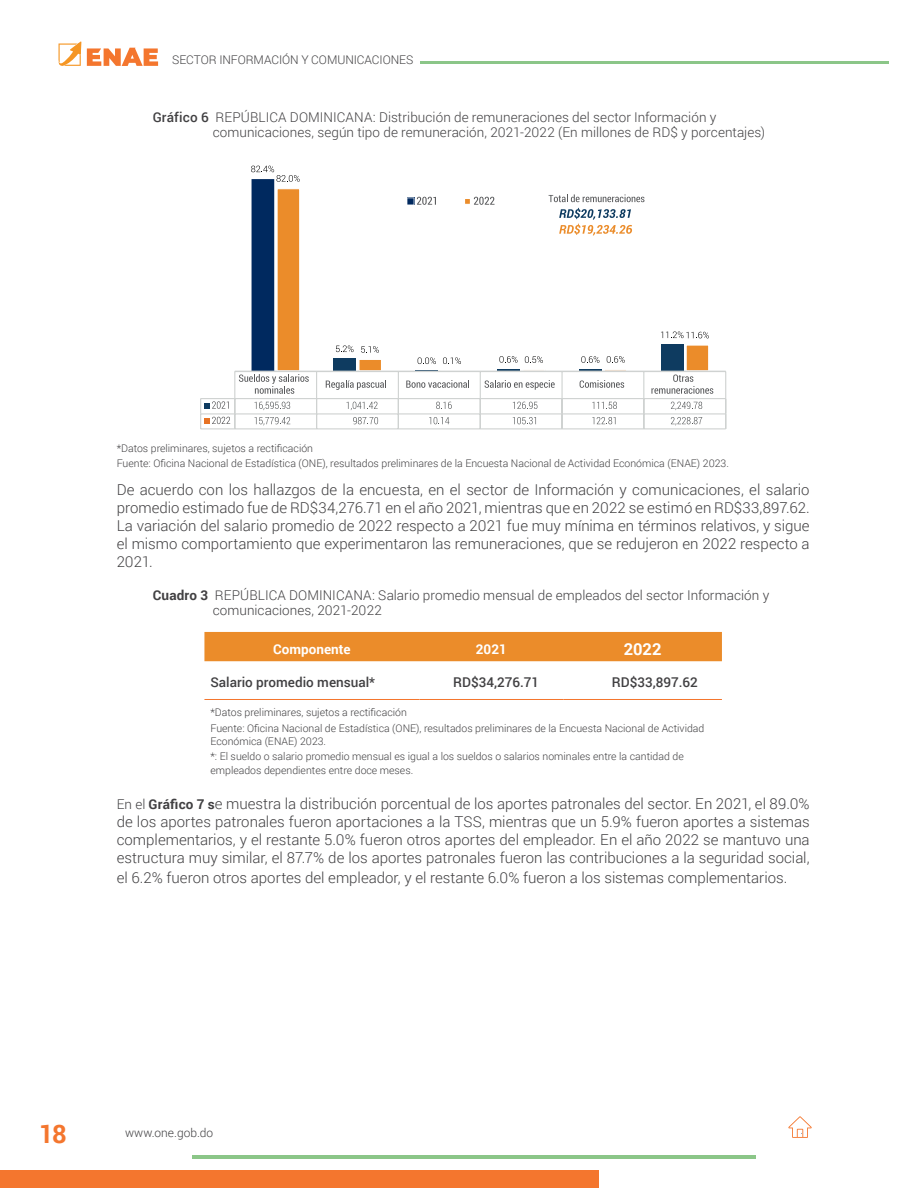
<style>
.page{position:relative;width:918px;height:1188px;background:#fff}
.page>*{position:absolute;margin:0;border:0;box-sizing:border-box;transform-origin:0 0}
.t1{font:700 25.5px "Roboto";color:#f4762e}
.t2{font:700 16.5px "Roboto";color:#fff}
.t3{font:300 15px/18px "Roboto";color:#414042;text-align:justify}
.t4{font:300 13.5px/15px "Roboto";letter-spacing:.005em;color:#414042}
.t5{font:500 13.5px "Roboto";color:#414042}
.t6{font:700 13.5px "Roboto";color:#fff}
.t7{font:300 12px "Roboto";color:#414042}
.t8{font:300 10.5px/15px "Roboto";color:#414042}
.s1{font-weight:500}
.s2{font-weight:700}
.s3{font-size:13.5px}
.s4{font-weight:700;font-size:13.5px}
</style>
<div class="page">
<svg style="left:58px;top:41px;width:23px;height:25px"></svg>
<svg style="left:87px;top:48px;width:71px;height:18px"></svg>
<div style="left:0;top:1171px;width:598px;height:17px;background:#f4762e"></div>
<hr style="left:193px;top:1155px;width:563px;height:4px;background:#8bc688">
<svg style="left:788px;top:1116px;width:24px;height:22px"></svg>
<hr style="left:420px;top:61px;width:469px;height:3px;background:#8bc688">
<svg style="left:309px;top:195px;width:401px;height:176px"></svg>
<hr style="left:235px;top:371px;width:491px;height:1px;background:#cfd2d1">
<hr style="left:561px;top:372px;width:2px;height:26px;background:#cfd2d1">
<svg style="left:326px;top:380px;width:60px;height:10px"></svg>
<svg style="left:406px;top:380px;width:63px;height:8px"></svg>
<svg style="left:580px;top:380px;width:44px;height:8px"></svg>
<svg style="left:651px;top:374px;width:62px;height:20px"></svg>
<hr style="left:201px;top:398px;width:525px;height:1px;background:#cfd2d1">
<svg style="left:346px;top:402px;width:32px;height:8px"></svg>
<svg style="left:436px;top:402px;width:16px;height:7px"></svg>
<svg style="left:592px;top:402px;width:25px;height:7px"></svg>
<svg style="left:671px;top:402px;width:31px;height:8px"></svg>
<hr style="left:201px;top:413px;width:525px;height:1px;background:#cfd2d1">
<hr style="left:201px;top:428px;width:525px;height:1px;background:#cfd2d1">
<svg style="left:316px;top:372px;width:1px;height:56px"></svg>
<svg style="left:398px;top:372px;width:1px;height:56px"></svg>
<svg style="left:561px;top:399px;width:2px;height:29px"></svg>
<svg style="left:643px;top:372px;width:1px;height:56px"></svg>
<svg style="left:725px;top:372px;width:1px;height:56px"></svg>
<svg style="left:353px;top:417px;width:25px;height:7px"></svg>
<svg style="left:429px;top:417px;width:20px;height:7px"></svg>
<svg style="left:480px;top:370px;width:75px;height:59px"></svg>
<svg style="left:592px;top:417px;width:24px;height:7px"></svg>
<svg style="left:671px;top:417px;width:31px;height:8px"></svg>
<svg style="left:336px;top:346px;width:18px;height:6px"></svg>
<svg style="left:418px;top:357px;width:18px;height:7px"></svg>
<svg style="left:500px;top:356px;width:18px;height:7px"></svg>
<svg style="left:581px;top:356px;width:18px;height:7px"></svg>
<svg style="left:200px;top:166px;width:109px;height:263px"></svg>
<svg style="left:361px;top:346px;width:18px;height:7px"></svg>
<svg style="left:443px;top:357px;width:18px;height:7px"></svg>
<svg style="left:525px;top:356px;width:18px;height:7px"></svg>
<svg style="left:607px;top:356px;width:18px;height:7px"></svg>
<svg style="left:661px;top:332px;width:48px;height:7px"></svg>
<svg style="left:407px;top:197px;width:29px;height:8px"></svg>
<div style="left:464px;top:198px;width:7px;height:7px;background:#eb8c2a;border:1px solid #fff"></div>
<svg style="left:474px;top:197px;width:21px;height:8px"></svg>
<svg style="left:549px;top:194px;width:95px;height:8px"></svg>
<svg style="left:559px;top:208px;width:73px;height:27px"></svg>
<div style="left:204px;top:632px;width:518px;height:29px;background:#eb8c2a"></div>
<hr style="left:204px;top:699px;width:216px;height:1px;background:#f4762e">
<hr style="left:420px;top:699px;width:143px;height:1px;background:#f4762e">
<hr style="left:563px;top:699px;width:159px;height:1px;background:#f4762e">
<p class="t7" style="left:172px;top:51px;width:243px">SECTOR INFORMACIÓN Y COMUNICACIONES</p>
<p class="t4" style="left:213px;top:109px;width:554px;text-indent:-60px"><span class="s1">Gráfico 6</span> REPÚBLICA DOMINICANA: Distribución de remuneraciones del sector Información y comunicaciones, según tipo de remuneración, 2021-2022 (En millones de RD$ y porcentajes)</p>
<p class="t8" style="left:117px;top:440px;width:614px">*Datos preliminares, sujetos a rectificación<br>Fuente: Oficina Nacional de Estadística (ONE), resultados preliminares de la Encuesta Nacional de Actividad Económica (ENAE) 2023.</p>
<p class="t3" style="left:117px;top:481px;width:694px">De acuerdo con los hallazgos de la encuesta, en el sector de Información y comunicaciones, el salario promedio estimado fue de RD$34,276.71 en el año 2021, mientras que en 2022 se estimó en RD$33,897.62.<br>La variación del salario promedio de 2022 respecto a 2021 fue muy mínima en términos relativos, y sigue el mismo comportamiento que experimentaron las remuneraciones, que se redujeron en 2022 respecto a 2021.</p>
<p class="t4" style="left:213px;top:588px;width:558px;text-indent:-60px"><span class="s2">Cuadro 3</span> REPÚBLICA DOMINICANA: Salario promedio mensual de empleados del sector Información y comunicaciones, 2021-2022</p>
<p class="t6" style="left:273px;top:639px;width:79px">Componente</p>
<p class="t6" style="left:476px;top:639px;width:32px">2021</p>
<p class="t2" style="left:624px;top:638px;width:39px">2022</p>
<p class="t5" style="left:210px;top:673px;width:166px">Salario promedio mensual*</p>
<p class="t5" style="left:453px;top:673px;width:87px">RD$34,276.71</p>
<p class="t5" style="left:612px;top:673px;width:87px">RD$33,897.62</p>
<p class="t8" style="left:210px;top:705px;width:496px">*Datos preliminares, sujetos a rectificación<br>Fuente: Oficina Nacional de Estadística (ONE), resultados preliminares de la Encuesta Nacional de Actividad</p>
<p class="t8" style="left:210px;top:733px;width:475px">Económica (ENAE) 2023.<br>*: El sueldo o salario promedio mensual es igual a los sueldos o salarios nominales entre la cantidad de</p>
<p class="t8" style="left:210px;top:762px;width:204px">empleados dependientes entre doce meses.</p>
<p class="t3" style="left:117px;top:795px;width:695px"><span class="s3">En el</span> <span class="s4">Gráfico 7 s</span>e muestra la distribución porcentual de los aportes patronales del sector. En 2021, el 89.0% de los aportes patronales fueron aportaciones a la TSS, mientras que un 5.9% fueron aportes a sistemas complementarios, y el restante 5.0% fueron otros aportes del empleador. En el año 2022 se mantuvo una estructura muy similar, el 87.7% de los aportes patronales fueron las contribuciones a la seguridad social,</p>
<p class="t3" style="left:117px;top:868px;width:672px">el 6.2% fueron otros aportes del empleador, y el restante 6.0% fueron a los sistemas complementarios.</p>
<h1 class="t1" style="left:39px;top:1116px;width:29px">18</h1>
<p class="t7" style="left:125px;top:1124px;width:90px">www.one.gob.do</p>
</div>
